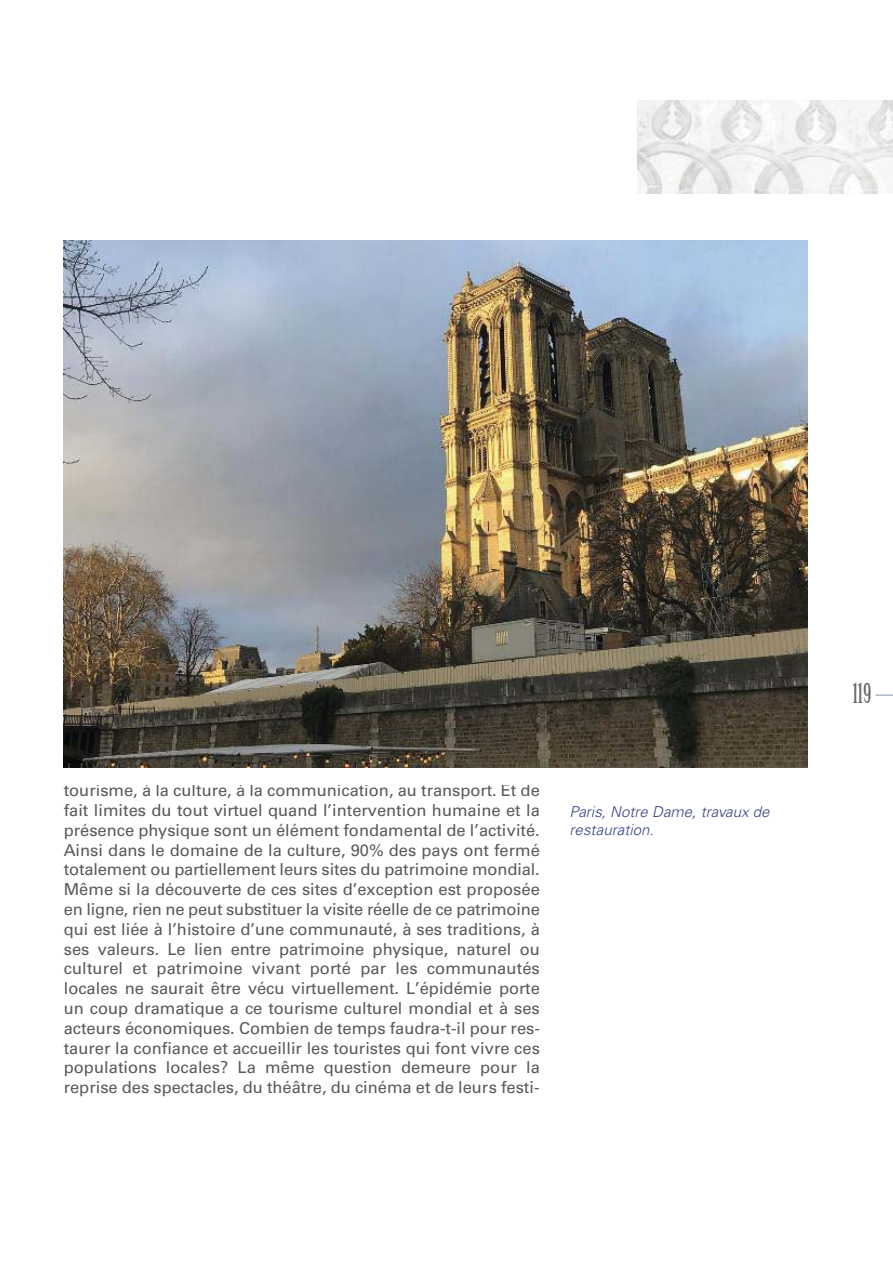
<style>
.page{position:relative;width:893px;height:1263px;background:#fff}
.page>*{position:absolute;margin:0;border:0;box-sizing:border-box;transform-origin:0 0}
.t1{font:27px "Birch Std";color:#686767}
.t2{font:16.5px/19.8px "Univers";color:#57595b;text-align:justify}
.t3{font:italic 300 15px/18px "Univers";letter-spacing:.005em;color:#354481}
</style>
<div class="page">
<svg style="left:876px;top:694px;width:17px;height:2px"></svg>
<img style="left:638px;top:100px;width:255px;height:94px">
<img style="left:64px;top:240px;width:744px;height:528px">
<p class="t2" style="left:64px;top:782px;width:478px">tourisme, à la culture, à la communication, au transport. Et de fait limites du tout virtuel quand l’intervention humaine et la présence physique sont un élément fondamental de l’activité.<br>Ainsi dans le domaine de la culture, 90% des pays ont fermé totalement ou partiellement leurs sites du patrimoine mondial.<br>Même si la découverte de ces sites d’exception est proposée en ligne, rien ne peut substituer la visite réelle de ce patrimoine qui est liée à l’histoire d’une communauté, à ses traditions, à ses valeurs. Le lien entre patrimoine physique, naturel ou culturel et patrimoine vivant porté par les communautés locales ne saurait être vécu virtuellement. L’épidémie porte un coup dramatique a ce tourisme culturel mondial et à ses acteurs économiques. Combien de temps faudra-t-il pour res&shy;taurer la confiance et accueillir les touristes qui font vivre ces populations locales? La même question demeure pour la reprise des spectacles, du théâtre, du cinéma et de leurs festi-</p>
<p class="t3" style="left:570px;top:805px;width:201px">Paris, Notre Dame, travaux de restauration.</p>
<h1 class="t1" style="left:853px;top:678px;width:20px">119</h1>
</div>
